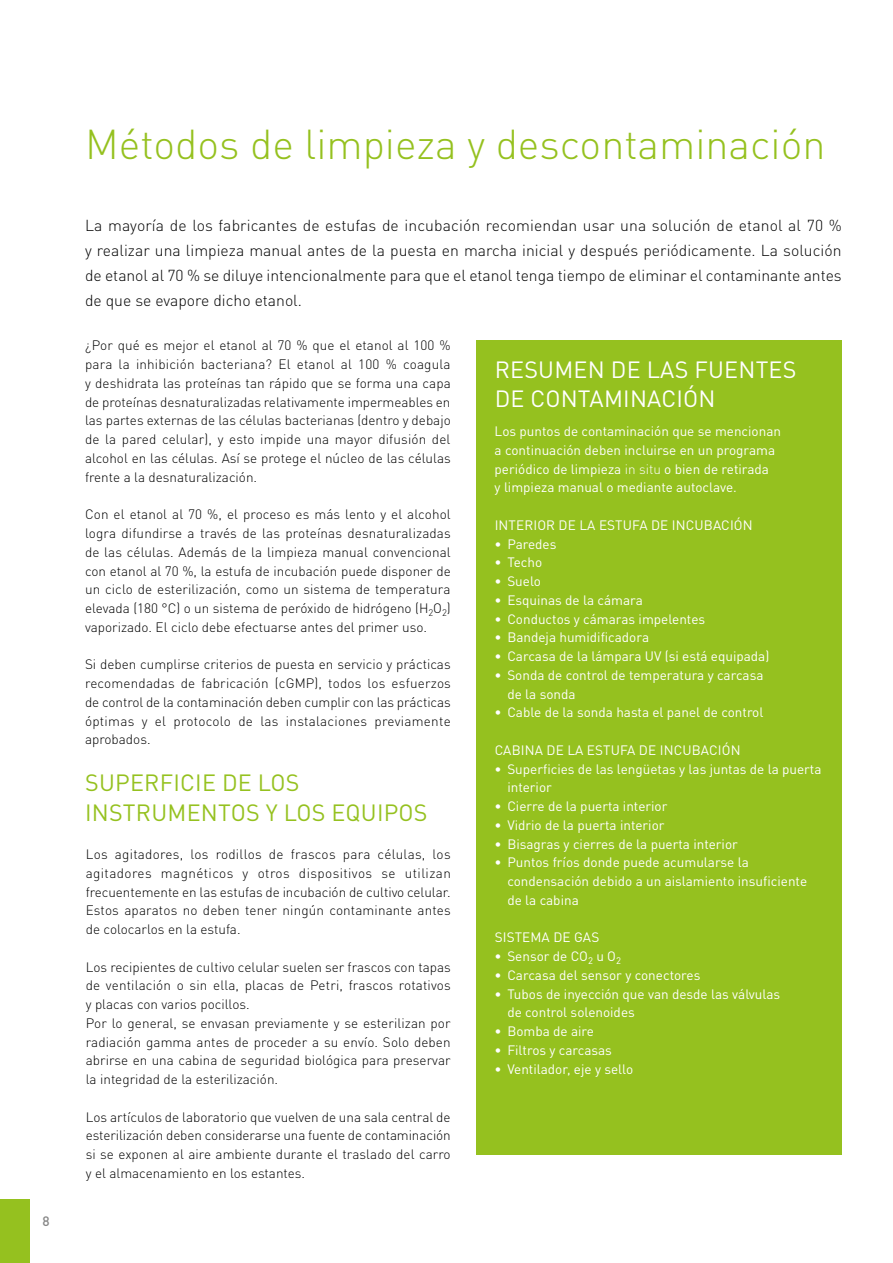
<style>
.page{position:relative;width:893px;height:1263px;background:#fff}
.page>*{position:absolute;margin:0;border:0;box-sizing:border-box;transform-origin:0 0}
.t1{font:300 41.25px "DINOT";color:#95c11f}
.t2{font:23.25px/29.2px "DINOT";letter-spacing:.01em;color:#95c11f}
.t3{font:23.25px/29.2px "DINOT";letter-spacing:.01em;color:#fff}
.t4{font:300 15.75px/24.8px "DINOT";color:#000;text-align:justify}
.t5{font:300 13.5px/18.8px "DINOT";color:#000;text-align:justify}
.t6{font:13.5px/18.8px "DIN Pro";color:#fff}
.t7{font:500 13.5px "DINOT";color:#878787}
.s1{font-weight:300}
</style>
<div class="page">
<div style="left:0;top:1199px;width:30px;height:64px;background:#95c11f"></div>
<div style="left:476px;top:340px;width:366px;height:814px;background:#95c11f"></div>
<hr style="left:892px;top:0;width:1px;height:183px;background:#95c11f">
<p class="t7" style="left:43px;top:1213px;width:9px">8</p>
<h1 class="t1" style="left:85px;top:119px;width:742px">Métodos de limpieza y descontaminación</h1>
<p class="t4" style="left:85px;top:213px;width:758px">La mayoría de los fabricantes de estufas de incubación recomiendan usar una solución de etanol al 70 % y realizar una limpieza manual antes de la puesta en marcha inicial y después periódicamente. La solución de etanol al 70 % se diluye intencionalmente para que el etanol tenga tiempo de eliminar el contaminante antes de que se evapore dicho etanol.</p>
<p class="t5" style="left:85px;top:336px;width:367px">¿Por qué es mejor el etanol al 70 % que el etanol al 100 % para la inhibición bacteriana? El etanol al 100 % coagula y deshidrata las proteínas tan rápido que se forma una capa de proteínas desnaturalizadas relativamente impermeables en las partes externas de las células bacterianas (dentro y debajo de la pared celular), y esto impide una mayor difusión del alcohol en las células. Así se protege el núcleo de las células frente a la desnaturalización.</p>
<p class="t5" style="left:85px;top:505px;width:367px">Con el etanol al 70 %, el proceso es más lento y el alcohol logra difundirse a través de las proteínas desnaturalizadas de las células. Además de la limpieza manual convencional con etanol al 70 %, la estufa de incubación puede disponer de un ciclo de esterilización, como un sistema de temperatura elevada (180 °C) o un sistema de peróxido de hidrógeno (H<sub>2</sub>O<sub>2</sub>) vaporizado. El ciclo debe efectuarse antes del primer uso.</p>
<p class="t5" style="left:85px;top:655px;width:367px">Si deben cumplirse criterios de puesta en servicio y prácticas recomendadas de fabricación (cGMP), todos los esfuerzos de control de la contaminación deben cumplir con las prácticas óptimas y el protocolo de las instalaciones previamente aprobados.</p>
<h2 class="t2" style="left:85px;top:768px;width:344px">SUPERFICIE DE LOS<br>INSTRUMENTOS Y LOS EQUIPOS</h2>
<p class="t5" style="left:86px;top:845px;width:367px">Los agitadores, los rodillos de frascos para células, los agitadores magnéticos y otros dispositivos se utilizan frecuentemente en las estufas de incubación de cultivo celular.<br>Estos aparatos no deben tener ningún contaminante antes de colocarlos en la estufa.</p>
<p class="t5" style="left:86px;top:957px;width:367px;text-align:left">Los recipientes de cultivo celular suelen ser frascos con tapas de ventilación o sin ella, placas de Petri, frascos rotativos y placas con varios pocillos.<br>Por lo general, se envasan previamente y se esterilizan por radiación gamma antes de proceder a su envío. Solo deben abrirse en una cabina de seguridad biológica para preservar la integridad de la esterilización.</p>
<p class="t5" style="left:86px;top:1107px;width:367px">Los artículos de laboratorio que vuelven de una sala central de esterilización deben considerarse una fuente de contaminación si se exponen al aire ambiente durante el traslado del carro y el almacenamiento en los estantes.</p>
<h2 class="t3" style="left:495px;top:355px;width:303px">RESUMEN DE LAS FUENTES<br>DE CONTAMINACIÓN</h2>
<p class="t6" style="left:495px;top:420px;width:288px">Los puntos de contaminación que se mencionan a continuación deben incluirse en un programa periódico de limpieza <span class="s1">in situ</span> o bien de retirada<br>y limpieza manual o mediante autoclave.</p>
<p class="t6" style="left:495px;top:514px;width:260px">INTERIOR DE LA ESTUFA DE INCUBACIÓN</p>
<p class="t6" style="left:495px;top:533px;width:63px">• Paredes</p>
<p class="t6" style="left:495px;top:552px;width:49px">• Techo</p>
<p class="t6" style="left:495px;top:571px;width:48px">• Suelo</p>
<p class="t6" style="left:495px;top:589px;width:150px">• Esquinas de la cámara</p>
<p class="t6" style="left:495px;top:608px;width:212px">• Conductos y cámaras impelentes</p>
<p class="t6" style="left:495px;top:627px;width:156px">• Bandeja humidificadora</p>
<p class="t6" style="left:495px;top:646px;width:276px">• Carcasa de la lámpara UV (si está equipada)</p>
<p class="t6" style="left:507px;top:664px;width:258px;text-indent:-13px">• Sonda de control de temperatura y carcasa de la sonda</p>
<p class="t6" style="left:495px;top:702px;width:270px">• Cable de la sonda hasta el panel de control</p>
<p class="t6" style="left:495px;top:739px;width:247px">CABINA DE LA ESTUFA DE INCUBACIÓN</p>
<p class="t6" style="left:507px;top:758px;width:316px;text-indent:-13px">• Superficies de las lengüetas y las juntas de la puerta interior</p>
<p class="t6" style="left:495px;top:796px;width:174px">• Cierre de la puerta interior</p>
<p class="t6" style="left:495px;top:814px;width:171px">• Vidrio de la puerta interior</p>
<p class="t6" style="left:495px;top:833px;width:245px">• Bisagras y cierres de la puerta interior</p>
<p class="t6" style="left:507px;top:852px;width:301px;text-indent:-13px">• Puntos fríos donde puede acumularse la condensación debido a un aislamiento insuficiente de la cabina</p>
<p class="t6" style="left:495px;top:927px;width:106px">SISTEMA DE GAS</p>
<p class="t6" style="left:495px;top:946px;width:128px">• Sensor de CO<sub>2</sub> u O<sub>2</sub></p>
<p class="t6" style="left:495px;top:964px;width:207px">• Carcasa del sensor y conectores</p>
<p class="t6" style="left:507px;top:983px;width:274px;text-indent:-13px">• Tubos de inyección que van desde las válvulas de control solenoides</p>
<p class="t6" style="left:495px;top:1020px;width:101px">• Bomba de aire</p>
<p class="t6" style="left:495px;top:1039px;width:119px">• Filtros y carcasas</p>
<p class="t6" style="left:495px;top:1058px;width:140px">• Ventilador, eje y sello</p>
</div>
